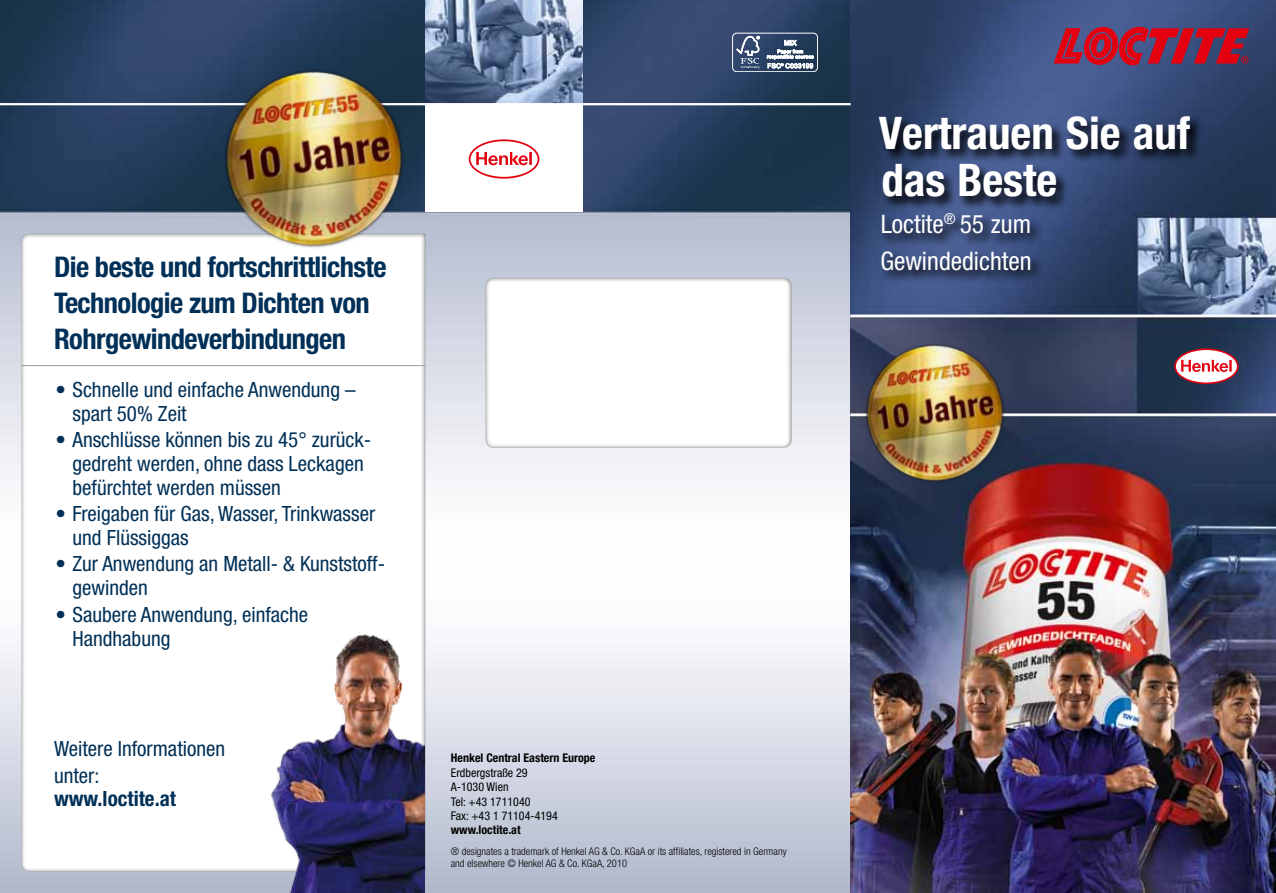
<style>
.page{position:relative;width:1276px;height:893px;background:#fff}
.page>*{position:absolute;margin:0;border:0;box-sizing:border-box;transform-origin:0 0}
.t1{font:700 condensed 45px/47.5px "Helvetica Neue LT Pro";color:#fff}
.t2{font:700 condensed 28.5px/36px "Helvetica Neue LT Pro";letter-spacing:-.02em;color:#003057}
.t3{font:condensed 25.5px/36.8px "Helvetica Neue LT Pro";color:#fff}
.t4{font:condensed 21px/24px "Helvetica Neue LT Pro";color:#003057}
.t5{font:700 condensed 21px "Helvetica Neue LT Pro";color:#003057}
.t6{font:condensed 12px/14.4px "Helvetica Neue LT Pro";color:#000}
.t7{font:700 condensed 12px "Helvetica Neue LT Pro";color:#000}
.t8{font:300 condensed 10.5px/12px "Helvetica Neue LT Pro";color:#000}
</style>
<div class="page">
<img style="left:0;top:0;width:1276px;height:893px">
<div style="left:19px;top:232px;width:406px;height:641px;background:#fff"></div>
<hr style="left:21px;top:365px;width:404px;height:1px;background:#9c9d9d">
<hr style="left:0;top:103px;width:425px;height:2px;background:#fff">
<img style="left:267px;top:631px;width:158px;height:262px">
<img style="left:850px;top:0;width:133px;height:893px">
<svg style="left:1173px;top:346px;width:67px;height:42px"></svg>
<svg style="left:1053px;top:27px;width:196px;height:38px;background:#9a2543"></svg>
<hr style="left:850px;top:315px;width:426px;height:2px;background:#fff">
<hr style="left:850px;top:413px;width:426px;height:3px;background:#fff">
<hr style="left:425px;top:232px;width:1px;height:641px;background:#000;opacity:.75">
<img style="left:425px;top:0;width:158px;height:103px">
<div style="left:483px;top:277px;width:309px;height:172px;background:#fff"></div>
<div style="left:425px;top:104px;width:158px;height:108px;background:#fff"></div>
<svg style="left:468px;top:139px;width:72px;height:40px"></svg>
<hr style="left:425px;top:103px;width:425px;height:2px;background:#fff">
<img style="left:425px;top:631px;width:1px;height:262px">
<div style="left:732px;top:33px;width:86px;height:39px;border:1px solid #fff;border-radius:4px"></div>
<svg style="left:736px;top:36px;width:23px;height:33px"></svg>
<svg style="left:767px;top:40px;width:46px;height:28px"></svg>
<img style="left:171px;top:34px;width:277px;height:256px">
<img style="left:821px;top:306px;width:215px;height:196px">
<svg style="left:877px;top:115px;width:326px;height:169px;background:#35466b"></svg>
<h2 class="t2" style="left:54px;top:249px;width:334px">Die beste und fortschrittlichste<br>Technologie zum Dichten von<br>Rohrgewindeverbindungen</h2>
<p class="t4" style="left:73px;top:377px;width:285px;text-indent:-17px">• Schnelle und einfache Anwendung – spart 50% Zeit</p>
<p class="t4" style="left:73px;top:427px;width:300px;text-indent:-17px">• Anschlüsse können bis zu 45° zurück&shy;gedreht werden, ohne dass Leckagen befürchtet werden müssen</p>
<p class="t4" style="left:73px;top:502px;width:304px;text-indent:-17px">• Freigaben für Gas, Wasser, Trinkwasser und Flüssiggas</p>
<p class="t4" style="left:73px;top:552px;width:314px;text-indent:-17px">• Zur Anwendung an Metall- &amp; Kunststoff&shy;gewinden</p>
<p class="t4" style="left:73px;top:602px;width:237px;text-indent:-17px">• Saubere Anwendung, einfache<br>Handhabung</p>
<p class="t4" style="left:54px;top:734px;width:173px;line-height:27px">Weitere Informationen unter:</p>
<p class="t5" style="left:54px;top:786px;width:124px">www.loctite.at</p>
<p class="t7" style="left:451px;top:751px;width:146px">Henkel Central Eastern Europe</p>
<p class="t6" style="left:451px;top:765px;width:108px">Erdbergstraße 29<br>A-1030 Wien<br>Tel: +43 1711040<br>Fax: +43 1 71104-4194</p>
<p class="t7" style="left:451px;top:823px;width:71px">www.loctite.at</p>
<p class="t8" style="left:451px;top:845px;width:337px">® designates a trademark of Henkel AG &amp; Co. KGaA or its affiliates, registered in Germany and elsewhere © Henkel AG &amp; Co. KGaA, 2010</p>
<h1 class="t1" style="left:879px;top:109px;width:313px">Vertrauen Sie auf das Beste</h1>
<p class="t3" style="left:880px;top:205px;width:153px">Loctite<sup>®</sup> 55 zum<br>Gewindedichten</p>
</div>
